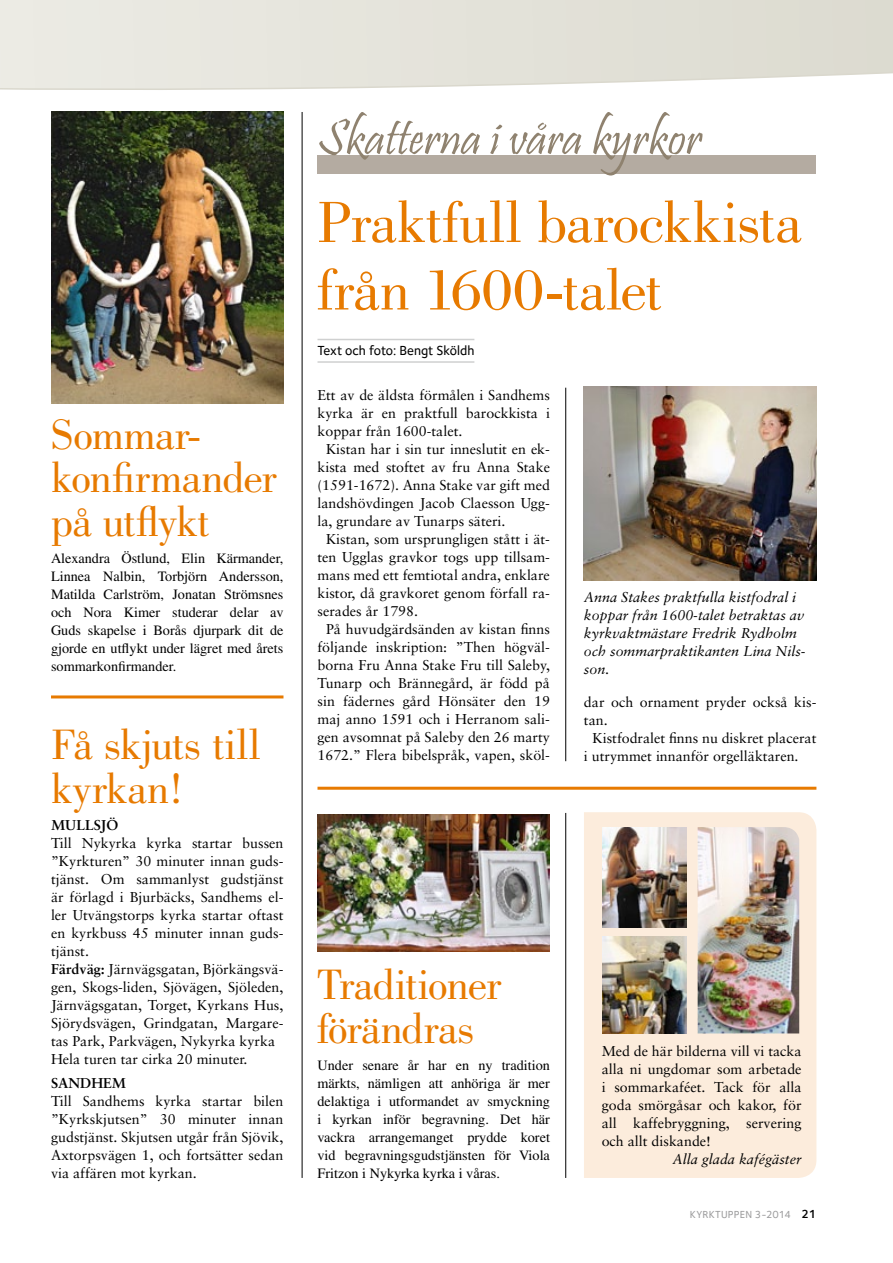
<style>
.page{position:relative;width:893px;height:1263px;background:#fff}
.page>*{position:absolute;margin:0;border:0;box-sizing:border-box;transform-origin:0 0}
.t1{font:60px/67.5px "Bodoni";letter-spacing:-.01em;color:#e77a00}
.t2{font:51px "Pristina";color:#8f826f}
.t3{font:43.95px/43.5px "Bodoni";letter-spacing:-.015em;color:#e77a00}
.t4{font:14.25px/18px "Sabon";color:#000;text-align:justify}
.t5{font:14.25px/18px "Times";color:#000;text-align:justify}
.t6{font:italic 14.25px/18px "Sabon";color:#000}
.t7{font:700 14.25px "Sabon";color:#000}
.t8{font:500 13.5px "Foundry Sterling";color:#000}
.t9{font:500 10.5px "Foundry Sterling";letter-spacing:.02em;color:#9c9c9d}
.s1{font-weight:700}
.s2{font-weight:600;font-size:12px;color:#000}
</style>
<div class="page">
<svg style="left:0;top:0;width:893px;height:90px;background:#e5e4dc"></svg>
<img style="left:51px;top:112px;width:232px;height:291px">
<img style="left:317px;top:814px;width:232px;height:137px">
<div style="left:317px;top:155px;width:499px;height:18px;background:#b4aba1"></div>
<img style="left:584px;top:387px;width:232px;height:193px">
<hr style="left:317px;top:361px;width:157px;height:2px;background:#cfd0d0">
<hr style="left:317px;top:339px;width:157px;height:1px;background:#cfd0d0">
<div style="left:584px;top:812px;width:232px;height:366px;background:#fcecdc"></div>
<img style="left:698px;top:827px;width:101px;height:206px">
<img style="left:602px;top:827px;width:85px;height:100px">
<img style="left:602px;top:937px;width:84px;height:96px">
<hr style="left:302px;top:112px;width:1px;height:1066px;background:#000">
<hr style="left:565px;top:388px;width:1px;height:373px;background:#000">
<hr style="left:565px;top:813px;width:1px;height:365px;background:#000">
<hr style="left:51px;top:695px;width:232px;height:3px;background:#e77a00">
<hr style="left:317px;top:787px;width:499px;height:3px;background:#e77a00">
<h3 class="t3" style="left:51px;top:412px;width:227px">Sommar&shy;konfirmander på utflykt</h3>
<p class="t5" style="left:51px;top:549px;width:234px">Alexandra Östlund, Elin Kärmander, Linnea Nalbin, Torbjörn Andersson, Matilda Carlström, Jonatan Strömsnes och Nora Kimer studerar delar av Guds skapelse i Borås djurpark dit de gjorde en utflykt under lägret med årets sommarkonfirmander.</p>
<h3 class="t3" style="left:51px;top:723px;width:211px">Få skjuts till kyrkan!</h3>
<p class="t7" style="left:51px;top:816px;width:69px">MULLSJÖ</p>
<p class="t4" style="left:51px;top:833px;width:234px;text-align:left">Till Nykyrka kyrka startar bussen ”Kyrkturen” 30 minuter innan guds&shy;tjänst. Om sammanlyst gudstjänst är förlagd i Bjurbäcks, Sandhems el&shy;ler Utvängstorps kyrka startar oftast en kyrkbuss 45 minuter innan guds&shy;tjänst.<br><span class="s1">FÄRDVÄG:</span> Järnvägsgatan, Björkängsvä&shy;gen, Skogs-liden, Sjövägen, Sjöleden, Järnvägsgatan, Torget, Kyrkans Hus, Sjörydsvägen, Grindgatan, Margare&shy;tas Park, Parkvägen, Nykyrka kyrka Hela turen tar cirka 20 minuter.</p>
<p class="t7" style="left:51px;top:1074px;width:53px">SANDHEM</p>
<p class="t4" style="left:51px;top:1091px;width:234px">Till Sandhems kyrka startar bilen ”Kyrkskjutsen” 30 minuter innan gudstjänst. Skjutsen utgår från Sjövik, Axtorpsvägen 1, och fortsätter sedan via affären mot kyrkan.</p>
<h2 class="t2" style="left:317px;top:109px;width:386px">Skatterna i våra kyrkor</h2>
<h1 class="t1" style="left:317px;top:188px;width:486px">Praktfull barockkista från 1600-talet</h1>
<p class="t8" style="left:317px;top:342px;width:158px">Text och foto: Bengt Sköldh</p>
<p class="t4" style="left:317px;top:386px;width:234px">Ett av de äldsta förmålen i Sandhems</p>
<p class="t4" style="left:317px;top:404px;width:234px">kyrka är en praktfull barockkista i</p>
<p class="t4" style="left:317px;top:422px;width:146px">koppar från 1600-talet.</p>
<p class="t4" style="left:326px;top:440px;width:225px">Kistan har i sin tur inneslutit en ek-</p>
<p class="t4" style="left:317px;top:458px;width:234px">kista med stoftet av fru Anna Stake</p>
<p class="t4" style="left:317px;top:476px;width:234px">(1591-1672). Anna Stake var gift med</p>
<p class="t4" style="left:317px;top:494px;width:234px">landshövdingen Jacob Claesson Ugg-</p>
<p class="t4" style="left:317px;top:512px;width:190px">la, grundare av Tunarps säteri.</p>
<p class="t4" style="left:326px;top:530px;width:225px">Kistan, som ursprungligen stått i ät-</p>
<p class="t4" style="left:317px;top:548px;width:234px">ten Ugglas gravkor togs upp tillsam-</p>
<p class="t4" style="left:317px;top:566px;width:234px">mans med ett femtiotal andra, enklare</p>
<p class="t4" style="left:317px;top:584px;width:234px">kistor, då gravkoret genom förfall ra-</p>
<p class="t4" style="left:317px;top:602px;width:102px">serades år 1798.</p>
<p class="t4" style="left:326px;top:620px;width:225px">På huvudgärdsänden av kistan finns</p>
<p class="t4" style="left:317px;top:638px;width:234px">följande inskription: ”Then högväl-</p>
<p class="t4" style="left:317px;top:656px;width:234px">borna Fru Anna Stake Fru till Saleby,</p>
<p class="t4" style="left:317px;top:674px;width:234px">Tunarp och Brännegård, är född på</p>
<p class="t4" style="left:317px;top:692px;width:234px">sin fädernes gård Hönsäter den 19</p>
<p class="t4" style="left:317px;top:710px;width:234px">maj anno 1591 och i Herranom sali-</p>
<p class="t4" style="left:317px;top:728px;width:234px">gen avsomnat på Saleby den 26 marty</p>
<p class="t4" style="left:317px;top:746px;width:234px">1672.” Flera bibelspråk, vapen, sköl-</p>
<p class="t6" style="left:584px;top:588px;width:223px">Anna Stakes praktfulla kistfodral i koppar från 1600-talet betraktas av kyrkvaktmästare Fredrik Rydholm och sommarpraktikanten Lina Nils&shy;son.</p>
<p class="t4" style="left:584px;top:693px;width:234px">dar och ornament pryder också kis-</p>
<p class="t4" style="left:584px;top:711px;width:25px">tan.</p>
<p class="t4" style="left:592px;top:729px;width:225px">Kistfodralet finns nu diskret placerat</p>
<p class="t4" style="left:584px;top:747px;width:216px">i utrymmet innanför orgelläktaren.</p>
<h3 class="t3" style="left:317px;top:963px;width:185px">Traditioner förändras</h3>
<p class="t5" style="left:317px;top:1056px;width:234px">Under senare år har en ny tradition märkts, nämligen att anhöriga är mer delaktiga i utformandet av smyckning i kyrkan inför begravning. Det här vackra arrangemanget prydde koret vid begravningsgudstjänsten för Viola Fritzon i Nykyrka kyrka i våras.</p>
<p class="t4" style="left:602px;top:1042px;width:201px">Med de här bilderna vill vi tacka alla ni ungdomar som arbetade i sommarkaféet. Tack för alla goda smörgåsar och kakor, för all kaffebryggning, servering och allt diskande!</p>
<p class="t6" style="left:672px;top:1150px;width:131px">Alla glada kafégäster</p>
<p class="t9" style="left:690px;top:1209px;width:128px">KYRKTUPPEN 3-2014 <span class="s2">21</span></p>
</div>
